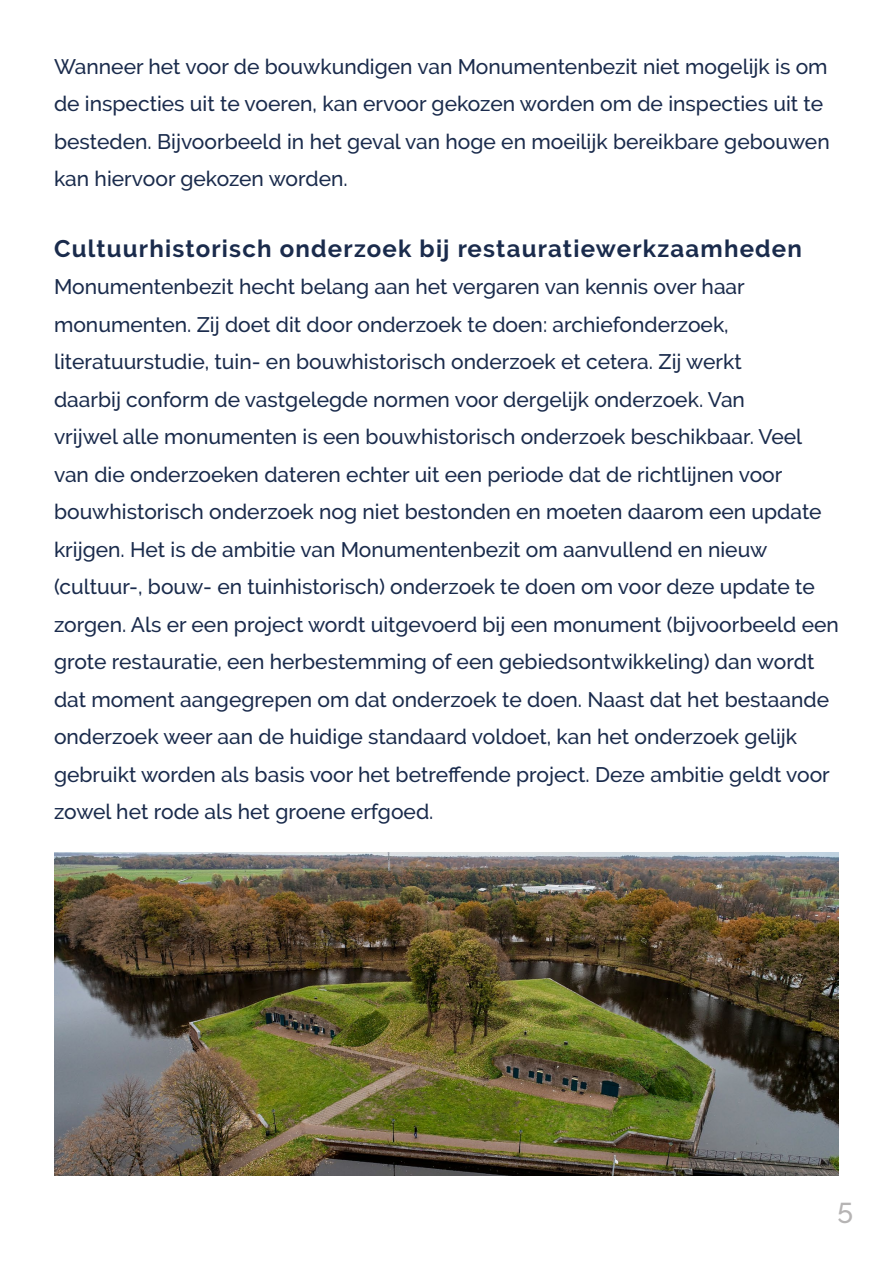
<style>
.page{position:relative;width:893px;height:1263px;background:#fff}
.page>*{position:absolute;margin:0;border:0;box-sizing:border-box;transform-origin:0 0}
.t1{font:500 28.5px "Raleway";color:#b6b4b4}
.t2{font:700 24px "Raleway";letter-spacing:.05em;color:#1a2b4c}
.t3{font:500 21px/37.5px "Raleway";color:#1a2b4c}
</style>
<div class="page">
<img style="left:54px;top:853px;width:785px;height:323px">
<p class="t3" style="left:54px;top:48px;width:777px">Wanneer het voor de bouwkundigen van Monumentenbezit niet mogelijk is om de inspecties uit te voeren, kan ervoor gekozen worden om de inspecties uit te besteden. Bijvoorbeeld in het geval van hoge en moeilijk bereikbare gebouwen kan hiervoor gekozen worden.</p>
<p class="t2" style="left:54px;top:235px;width:749px">Cultuurhistorisch onderzoek bij restauratiewerkzaamheden</p>
<p class="t3" style="left:54px;top:268px;width:786px">Monumentenbezit hecht belang aan het vergaren van kennis over haar monumenten. Zij doet dit door onderzoek te doen: archiefonderzoek, literatuurstudie, tuin- en bouwhistorisch onderzoek et cetera. Zij werkt<br>daarbij conform de vastgelegde normen voor dergelijk onderzoek. Van<br>vrijwel alle monumenten is een bouwhistorisch onderzoek beschikbaar. Veel van die onderzoeken dateren echter uit een periode dat de richtlijnen voor bouwhistorisch onderzoek nog niet bestonden en moeten daarom een update krijgen. Het is de ambitie van Monumentenbezit om aanvullend en nieuw (cultuur-, bouw- en tuinhistorisch) onderzoek te doen om voor deze update te zorgen. Als er een project wordt uitgevoerd bij een monument (bijvoorbeeld een grote restauratie, een herbestemming of een gebiedsontwikkeling) dan wordt dat moment aangegrepen om dat onderzoek te doen. Naast dat het bestaande onderzoek weer aan de huidige standaard voldoet, kan het onderzoek gelijk gebruikt worden als basis voor het betreffende project. Deze ambitie geldt voor zowel het rode als het groene erfgoed.</p>
<h1 class="t1" style="left:837px;top:1192px;width:17px">5</h1>
</div>
